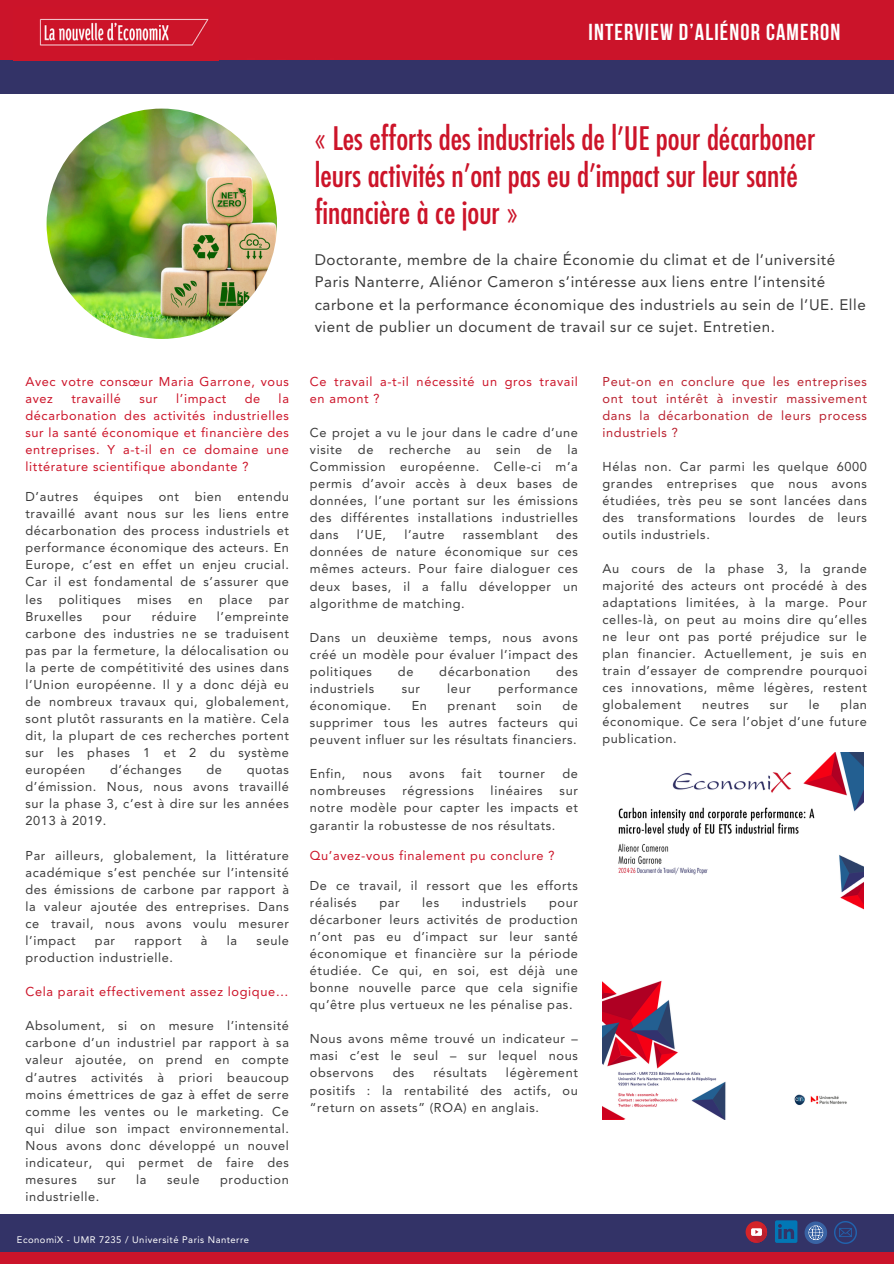
<style>
.page{position:relative;width:894px;height:1264px;background:#fff}
.page>*{position:absolute;margin:0;border:0;box-sizing:border-box;transform-origin:0 0}
.t1{font:condensed 31.5px/37.2px "Futura Std";color:#cc1429}
.t2{font:700 23.1px "Bebas Neue";letter-spacing:.05em;color:#fff}
.t3{font:15.15px/22.5px "Avenir LT Std";letter-spacing:.035em;color:#3b3b3b}
.t4{font:12.75px/17.1px "Avenir LT Std";letter-spacing:.05em;color:#3b3b3b;text-align:justify}
.t5{font:12.75px/17.1px "Avenir LT Std";letter-spacing:.05em;color:#cc1429}
.t6{font:12.75px/17px "Avenir LT Std";letter-spacing:.05em;color:#ba202e;text-align:justify}
.t7{font:9.45px "Avenir LT Std";letter-spacing:.05em;color:#fff}
</style>
<div class="page">
<img style="left:0;top:1214px;width:893px;height:49px">
<svg style="left:745px;top:1221px;width:21px;height:21px"></svg>
<svg style="left:748px;top:1224px;width:19px;height:19px"></svg>
<svg style="left:774px;top:1220px;width:23px;height:22px"></svg>
<svg style="left:804px;top:1221px;width:22px;height:22px"></svg>
<img style="left:833px;top:1221px;width:23px;height:22px">
<div style="left:0;top:60px;width:893px;height:33px;background:#333367"></div>
<div style="left:0;top:0;width:893px;height:60px;background:#cb142a"></div>
<img style="left:14px;top:7px;width:204px;height:53px">
<img style="left:47px;top:109px;width:230px;height:230px;border-radius:50%">
<img style="left:602px;top:752px;width:261px;height:367px">
<h3 class="t2" style="left:588px;top:22px;width:253px">INTERVIEW D’ALIÉNOR CAMERON</h3>
<h4 class="t5" style="left:25px;top:374px;width:265px">Avec votre consœur Maria Garrone, vous avez</h4>
<h4 class="t5" style="left:25px;top:391px;width:265px;text-align:justify;text-indent:253px">la décarbonation des activités industrielles sur la santé économique et financière des entreprises. Y a-t-il en ce domaine une littérature scientifique abondante ?</h4>
<h4 class="t4" style="left:25px;top:489px;width:265px">D’autres équipes ont bien entendu travaillé avant nous sur les liens entre décarbonation des process industriels et performance économique des acteurs. En Europe, c’est en effet un enjeu crucial.<br>Car il est fondamental de s’assurer que les</h4>
<h4 class="t5" style="left:71px;top:391px;width:51px">travaillé</h4>
<h4 class="t5" style="left:139px;top:391px;width:20px">sur</h4>
<h4 class="t5" style="left:176px;top:391px;width:52px">l’impact</h4>
<h4 class="t5" style="left:245px;top:391px;width:17px">de</h4>
<h4 class="t4" style="left:59px;top:591px;width:64px">politiques</h4>
<h4 class="t4" style="left:137px;top:591px;width:36px">mises</h4>
<h4 class="t4" style="left:188px;top:591px;width:16px">en</h4>
<h4 class="t4" style="left:219px;top:591px;width:35px">place</h4>
<h4 class="t4" style="left:269px;top:591px;width:22px">par</h4>
<h4 class="t4" style="left:25px;top:608px;width:58px">Bruxelles</h4>
<h4 class="t4" style="left:102px;top:608px;width:30px">pour</h4>
<h4 class="t4" style="left:152px;top:608px;width:46px">réduire</h4>
<h4 class="t4" style="left:25px;top:608px;width:265px;text-indent:191px">l’empreinte carbone des industries ne se traduisent pas par la fermeture, la délocalisation ou la perte de compétitivité des usines dans l’Union européenne. Il y a donc déjà eu de nombreux travaux qui, globalement, sont plutôt rassurants en la matière. Cela dit, la plupart de ces recherches portent sur les phases 1 et 2 du système européen</h4>
<h4 class="t4" style="left:110px;top:762px;width:73px">d’échanges</h4>
<h4 class="t4" style="left:206px;top:762px;width:17px">de</h4>
<h4 class="t4" style="left:25px;top:762px;width:265px;text-indent:221px">quotas d’émission. Nous, nous avons travaillé sur la phase 3, c’est à dire sur les années 2013 à 2019.</h4>
<p class="t4" style="left:25px;top:847px;width:265px">Par ailleurs, globalement, la littérature académique s’est penchée sur l’intensité des émissions de carbone par rapport à la valeur ajoutée des entreprises. Dans ce travail, nous avons voulu mesurer l’impact</p>
<p class="t4" style="left:95px;top:933px;width:22px">par</p>
<p class="t4" style="left:134px;top:933px;width:49px">rapport</p>
<p class="t4" style="left:201px;top:933px;width:8px">à</p>
<p class="t4" style="left:227px;top:933px;width:12px">la</p>
<p class="t4" style="left:256px;top:933px;width:34px">seule</p>
<p class="t4" style="left:25px;top:950px;width:149px">production industrielle.</p>
<p class="t5" style="left:25px;top:984px;width:264px">Cela parait effectivement assez logique…</p>
<p class="t4" style="left:25px;top:1018px;width:265px">Absolument, si on mesure l’intensité carbone d’un industriel par rapport à sa valeur ajoutée, on prend en compte d’autres activités à priori beaucoup moins émettrices de gaz à effet de serre comme les ventes ou le marketing. Ce qui dilue son impact environnemental.<br>Nous avons donc développé un nouvel indicateur, qui permet de faire des mesures</p>
<p class="t4" style="left:97px;top:1172px;width:20px">sur</p>
<p class="t4" style="left:136px;top:1172px;width:12px">la</p>
<p class="t4" style="left:167px;top:1172px;width:34px">seule</p>
<p class="t4" style="left:220px;top:1172px;width:70px">production</p>
<p class="t4" style="left:25px;top:1189px;width:75px">industrielle.</p>
<p class="t7" style="left:17px;top:1235px;width:234px">EconomiX - UMR 7235 / Université Paris Nanterre</p>
<p class="t1" style="left:314px;top:121px;width:502px">« Les efforts des industriels de l’UE pour décarboner leurs activités n’ont pas eu d’impact sur leur santé financière à ce jour »</p>
<p class="t3" style="left:314px;top:249px;width:552px">Doctorante, membre de la chaire Économie du climat et de l’université Paris Nanterre, Aliénor Cameron s’intéresse aux liens entre l’intensité carbone et la performance économique des industriels au sein de l’UE. Elle vient de publier un document de travail sur ce sujet. Entretien.</p>
<h4 class="t5" style="left:310px;top:374px;width:269px">Ce travail a-t-il nécessité un gros travail en amont ?</h4>
<h4 class="t4" style="left:310px;top:425px;width:269px">Ce projet a vu le jour dans le cadre d’une visite de recherche au sein de la Commission européenne. Celle-ci m’a permis d’avoir accès à deux bases de données, l’une portant sur les émissions des différentes installations industrielles dans</h4>
<h4 class="t4" style="left:310px;top:527px;width:269px;text-indent:246px">des données de nature économique sur ces mêmes acteurs. Pour faire dialoguer ces deux bases, il a fallu développer un algorithme de matching.</h4>
<h4 class="t4" style="left:310px;top:630px;width:269px">Dans un deuxième temps, nous avons créé un modèle pour évaluer l’impact des politiques</h4>
<h4 class="t4" style="left:357px;top:527px;width:31px">l’UE,</h4>
<h4 class="t4" style="left:404px;top:527px;width:42px">l’autre</h4>
<h4 class="t4" style="left:462px;top:527px;width:77px">rassemblant</h4>
<h4 class="t4" style="left:398px;top:664px;width:17px">de</h4>
<h4 class="t4" style="left:439px;top:664px;width:93px">décarbonation</h4>
<h4 class="t4" style="left:556px;top:664px;width:23px">des</h4>
<h4 class="t4" style="left:310px;top:681px;width:66px">industriels</h4>
<h4 class="t4" style="left:401px;top:681px;width:20px">sur</h4>
<h4 class="t4" style="left:447px;top:681px;width:25px">leur</h4>
<h4 class="t4" style="left:498px;top:681px;width:81px">performance</h4>
<h4 class="t4" style="left:310px;top:698px;width:83px">économique.</h4>
<h4 class="t4" style="left:411px;top:698px;width:17px">En</h4>
<h4 class="t4" style="left:447px;top:698px;width:50px">prenant</h4>
<h4 class="t4" style="left:516px;top:698px;width:27px">soin</h4>
<h4 class="t4" style="left:310px;top:698px;width:269px;text-indent:252px">de supprimer tous les autres facteurs qui peuvent influer sur les résultats financiers.</h4>
<h4 class="t4" style="left:310px;top:766px;width:37px">Enfin,</h4>
<h4 class="t4" style="left:362px;top:766px;width:31px">nous</h4>
<h4 class="t4" style="left:409px;top:766px;width:37px">avons</h4>
<h4 class="t4" style="left:461px;top:766px;width:22px">fait</h4>
<h4 class="t4" style="left:499px;top:766px;width:48px">tourner</h4>
<h4 class="t4" style="left:562px;top:766px;width:17px">de</h4>
<h4 class="t4" style="left:310px;top:783px;width:77px">nombreuses</h4>
<h4 class="t4" style="left:402px;top:783px;width:73px">régressions</h4>
<h4 class="t4" style="left:490px;top:783px;width:54px">linéaires</h4>
<h4 class="t4" style="left:310px;top:783px;width:269px;text-indent:250px">sur notre modèle pour capter les impacts et garantir la robustesse de nos résultats.</h4>
<h4 class="t5" style="left:310px;top:847px;width:246px">Qu’avez-vous finalement pu conclure ?</h4>
<h4 class="t4" style="left:310px;top:877px;width:269px">De ce travail, il ressort que les efforts réalisés</h4>
<h4 class="t4" style="left:379px;top:894px;width:22px">par</h4>
<h4 class="t4" style="left:422px;top:894px;width:18px">les</h4>
<h4 class="t4" style="left:461px;top:894px;width:66px">industriels</h4>
<h4 class="t4" style="left:310px;top:894px;width:269px;text-indent:239px">pour décarboner leurs activités de production n’ont pas eu d’impact sur leur santé économique et financière sur la période étudiée. Ce qui, en soi, est déjà une bonne nouvelle parce que cela signifie qu’être plus vertueux ne les pénalise pas.</h4>
<h4 class="t4" style="left:310px;top:1031px;width:269px">Nous avons même trouvé un indicateur – masi c’est le seul – sur lequel nous observons</h4>
<h4 class="t4" style="left:310px;top:1065px;width:269px;text-indent:196px">légèrement positifs : la rentabilité des actifs, ou “return on assets” (ROA) en anglais.</h4>
<h4 class="t4" style="left:392px;top:1065px;width:23px">des</h4>
<h4 class="t4" style="left:433px;top:1065px;width:55px">résultats</h4>
<h4 class="t6" style="left:602px;top:374px;width:266px">Peut-on en conclure que les entreprises ont tout intérêt à investir massivement dans la décarbonation de leurs process industriels ?</h4>
<h4 class="t4" style="left:602px;top:459px;width:266px">Hélas non. Car parmi les quelque 6000 grandes entreprises que nous avons étudiées, très peu se sont lancées dans des transformations lourdes de leurs outils industriels.</h4>
<h4 class="t4" style="left:602px;top:561px;width:266px">Au cours de la phase 3, la grande majorité des acteurs ont procédé à des adaptations limitées, à la marge. Pour celles-là, on peut au moins dire qu’elles ne leur ont pas porté préjudice sur le plan financier. Actuellement, je suis en train d’essayer de comprendre pourquoi ces innovations, même légères, restent globalement</h4>
<h4 class="t4" style="left:602px;top:697px;width:266px;text-indent:238px">plan économique. Ce sera l’objet d’une future publication.</h4>
<h4 class="t4" style="left:702px;top:697px;width:48px">neutres</h4>
<h4 class="t4" style="left:769px;top:697px;width:20px">sur</h4>
<h4 class="t4" style="left:808px;top:697px;width:12px">le</h4>
</div>
